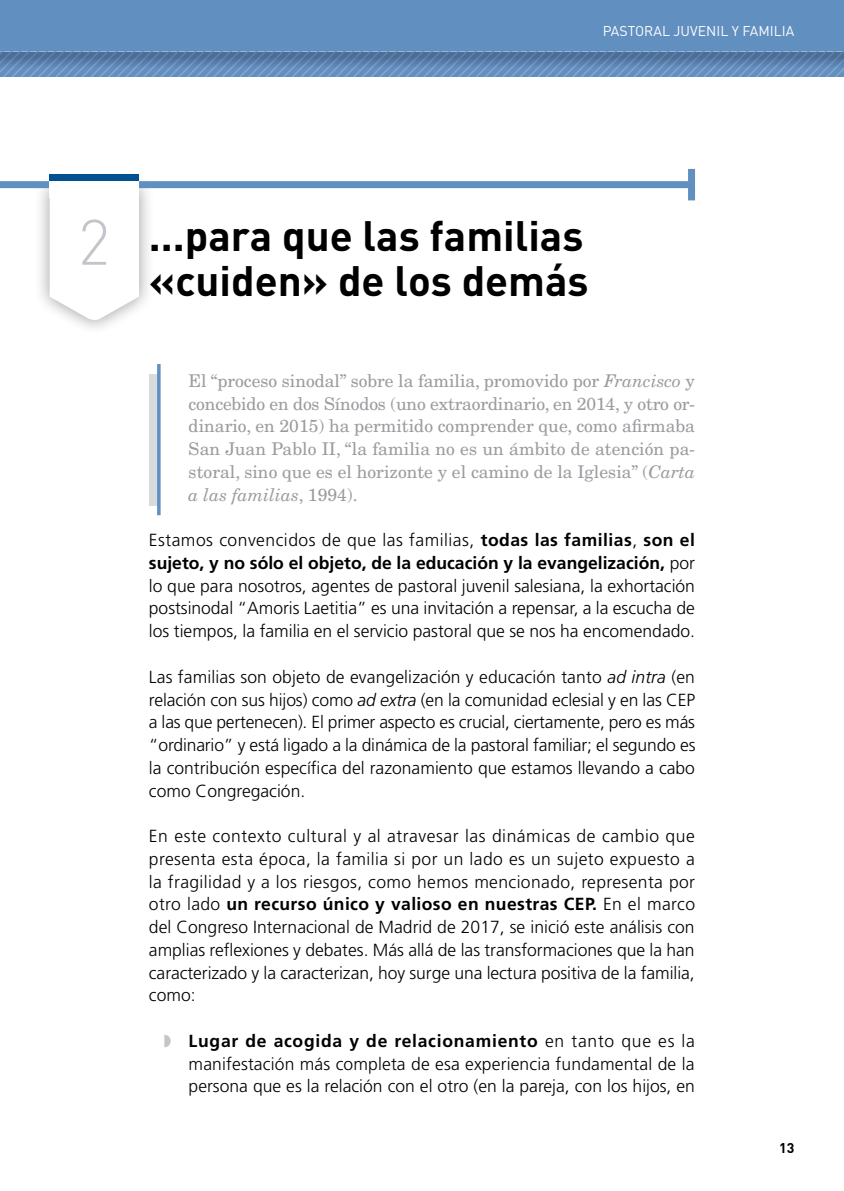
<style>
.page{position:relative;width:844px;height:1191px;background:#fff}
.page>*{position:absolute;margin:0;border:0;box-sizing:border-box;transform-origin:0 0}
.t1{font:300 63px "DIN";color:#c3c5ca}
.Ladillo_0{font:700 42px/45.5px "DIN";color:#000}
.Texto_10_13{font:300 17.5px/22.8px "Frutiger LT Std";color:#000;text-align:justify}
.Frases_intercalada{font:17.5px/22.8px "New Century Schlbk LT Std";color:#9c9ba0;text-align:justify}
.t2{font:14px "DIN";color:#fff}
.t3{font:700 14px "DIN";color:#000}
.s1{font-style:italic}
.s2{font-weight:700}
.s3{color:#c3c5ca}
</style>
<div class="page">
<svg style="left:0;top:67px;width:843px;height:9px;background:#6894c3"></svg>
<svg style="left:0;top:52px;width:843px;height:15px;background:#577ca6"></svg>
<div style="left:0;top:0;width:843px;height:52px;background:#608fc0"></div>
<div style="left:149px;top:374px;width:10px;height:131px;background:#d8dade"></div>
<hr style="left:157px;top:364px;width:3px;height:151px;background:#608fc0">
<div style="left:33px;top:172px;width:122px;height:163px;background:#000;opacity:.4"></div>
<svg style="left:50px;top:198px;width:89px;height:124px"></svg>
<div style="left:0;top:181px;width:691px;height:7px;background:#608fc0"></div>
<div style="left:687px;top:169px;width:7px;height:31px;background:#608fc0"></div>
<div style="left:50px;top:181px;width:89px;height:17px;background:#fff"></div>
<div style="left:50px;top:174px;width:89px;height:7px;background:#005192"></div>
<p class="t2" style="left:602px;top:22px;width:193px">PASTORAL JUVENIL Y FAMILIA</p>
<p class="t1" style="left:78px;top:203px;width:34px">2</p>
<p class="Ladillo_0" style="left:149px;top:211px;width:441px">...para que las familias «cuiden» de los demás</p>
<p class="Frases_intercalada" style="left:189px;top:369px;width:507px">El “proceso sinodal” sobre la familia, promovido por <span class="s1">Francisco</span> y concebido en dos Sínodos (uno extraordinario, en 2014, y otro or&shy;dinario, en 2015) ha permitido comprender que, como afirmaba San Juan Pablo II, “la familia no es un ámbito de atención pa&shy;storal, sino que es el horizonte y el camino de la Iglesia” (<span class="s1">Carta a las familias</span>, 1994).</p>
<p class="Texto_10_13" style="left:149px;top:529px;width:547px">Estamos convencidos de que las familias, <span class="s2">todas las familias</span>, <span class="s2">son el sujeto, y no sólo el objeto, de la educación y la evangelización,</span> por lo que para nosotros, agentes de pastoral juvenil salesiana, la exhortación postsinodal “Amoris Laetitia” es una invitación a repensar, a la escucha de los tiempos, la familia en el servicio pastoral que se nos ha encomendado.</p>
<p class="Texto_10_13" style="left:149px;top:665px;width:548px">Las familias son objeto de evangelización y educación tanto <span class="s1">ad intra</span> (en relación con sus hijos) como <span class="s1">ad extra</span> (en la comunidad eclesial y en las CEP a las que pertenecen). El primer aspecto es crucial, ciertamente, pero es más “ordinario” y está ligado a la dinámica de la pastoral familiar; el segundo es la contribución específica del razonamiento que estamos llevando a cabo como Congregación.</p>
<p class="Texto_10_13" style="left:149px;top:825px;width:547px">En este contexto cultural y al atravesar las dinámicas de cambio que presenta esta época, la familia si por un lado es un sujeto expuesto a la fragilidad y a los riesgos, como hemos mencionado, representa por otro lado <span class="s2">un recurso único y valioso en nuestras CEP.</span> En el marco del Congreso Internacional de Madrid de 2017, se inició este análisis con amplias reflexiones y debates. Más allá de las transformaciones que la han caracterizado y la caracterizan, hoy surge una lectura positiva de la familia, como:</p>
<p class="Texto_10_13" style="left:189px;top:1029px;width:507px;text-indent:-25px"><span class="s3">◗</span> <span class="s2">Lugar de acogida y de relacionamiento</span> en tanto que es la manifestación más completa de esa experiencia fundamental de la persona que es la relación con el otro (en la pareja, con los hijos, en</p>
<p class="t3" style="left:778px;top:1138px;width:17px">13</p>
</div>
